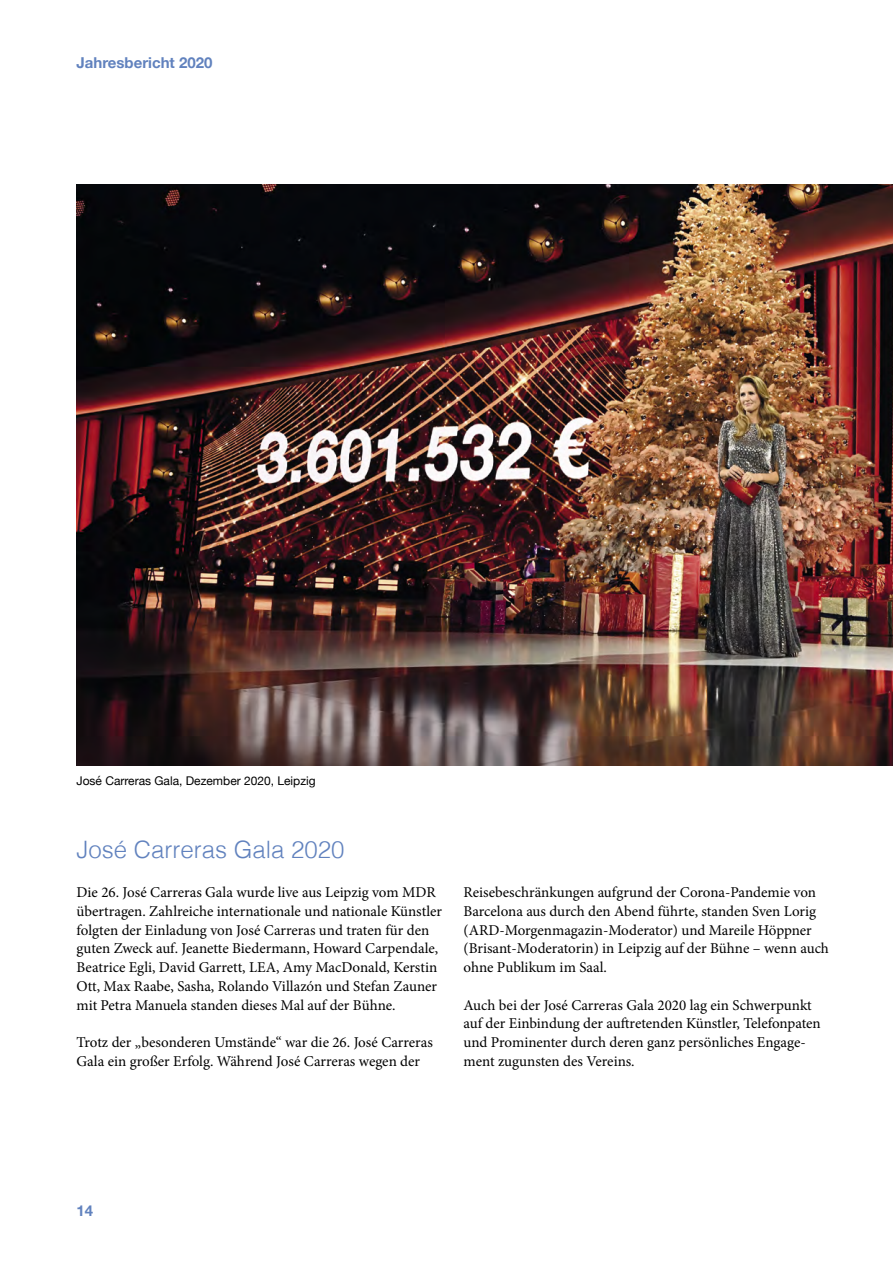
<style>
.page{position:relative;width:893px;height:1263px;background:#fff}
.page>*{position:absolute;margin:0;border:0;box-sizing:border-box;transform-origin:0 0}
.t1{font:300 24px "Helvetica";color:#6182be}
.t2{font:15px/18.8px "Minion Pro";color:#000}
.t3{font:700 15px "Helvetica Neue";color:#6182be}
.t4{font:12px "Helvetica Neue";color:#000}
</style>
<div class="page">
<img style="left:77px;top:184px;width:816px;height:582px">
<p class="t3" style="left:77px;top:51px;width:137px">Jahresbericht 2020</p>
<p class="t4" style="left:77px;top:771px;width:241px">José Carreras Gala, Dezember 2020, Leipzig</p>
<h1 class="t1" style="left:77px;top:829px;width:270px">José Carreras Gala 2020</h1>
<p class="t2" style="left:77px;top:883px;width:367px">Die 26. José Carreras Gala wurde live aus Leipzig vom MDR übertragen. Zahlreiche internationale und nationale Künstler folgten der Einladung von José Carreras und traten für den guten Zweck auf. Jeanette Biedermann, Howard Carpendale, Beatrice Egli, David Garrett, LEA, Amy MacDonald, Kerstin Ott, Max Raabe, Sasha, Rolando Villazón und Stefan Zauner mit Petra Manuela standen dieses Mal auf der Bühne.</p>
<p class="t2" style="left:77px;top:1033px;width:358px">Trotz der „besonderen Umstände“ war die 26. José Carreras<br>Gala ein großer Erfolg. Während José Carreras wegen der</p>
<p class="t2" style="left:463px;top:883px;width:367px">Reisebeschränkungen aufgrund der Corona-Pandemie von Barcelona aus durch den Abend führte, standen Sven Lorig (ARD-Morgenmagazin-Moderator) und Mareile Höppner (Brisant-Moderatorin) in Leipzig auf der Bühne – wenn auch ohne Publikum im Saal.</p>
<p class="t2" style="left:463px;top:995px;width:359px">Auch bei der José Carreras Gala 2020 lag ein Schwerpunkt auf der Einbindung der auftretenden Künstler, Telefonpaten und Prominenter durch deren ganz persönliches Engage&shy;ment zugunsten des Vereins.</p>
<p class="t3" style="left:77px;top:1199px;width:18px">14</p>
</div>
